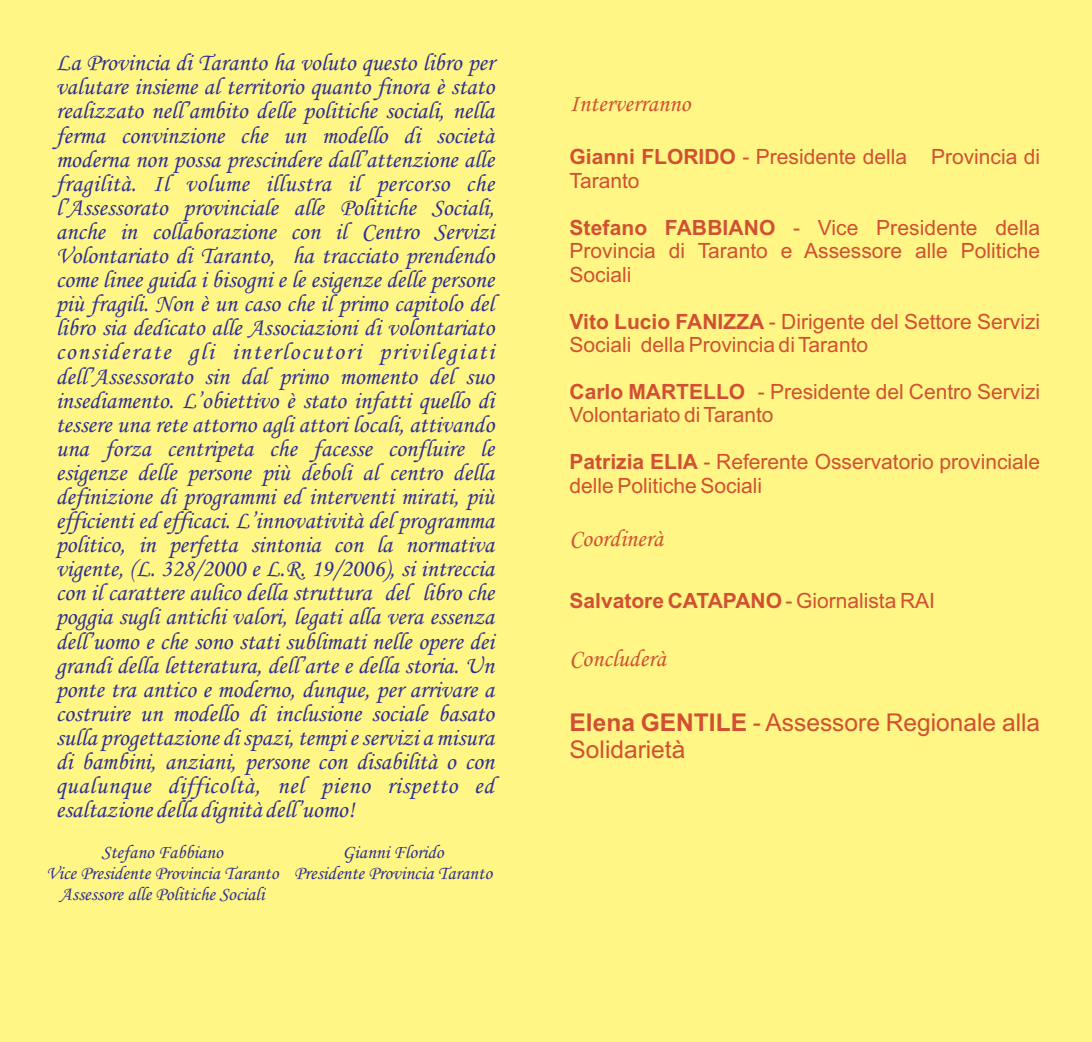
<style>
.page{position:relative;width:1092px;height:1042px;background:#fff}
.page>*{position:absolute;margin:0;border:0;box-sizing:border-box;transform-origin:0 0}
.t1{font:italic 24.5px/24.2px "Monotype Corsiva";color:#2e3092;text-align:justify}
.t2{font:24.5px/27.3px "Arial";color:#d15033}
.t3{font:italic 24.5px "Monotype Corsiva";color:#d15033}
.t4{font:21px/23.4px "Arial";color:#d15033}
.t5{font:700 21px "Arial";color:#d15033}
.t6{font:italic 19.25px/21px "Monotype Corsiva";color:#2e3092;text-align:center}
.s1{font-weight:700}
.s2{font-weight:400}
</style>
<div class="page">
<div style="left:0;top:0;width:1091px;height:1042px;background:#fff685"></div>
<p class="t1" style="left:56px;top:53px;width:440px">La Provincia di Taranto ha voluto questo libro per valutare insieme al territorio quanto finora è stato realizzato nell’ambito delle politiche sociali, nella ferma convinzione che un modello di società moderna non possa prescindere dall’attenzione alle fragilità. Il volume illustra il percorso che l’Assessorato provinciale alle Politiche Sociali, anche in collaborazione con il Centro Servizi Volontariato di Taranto, ha tracciato prendendo come linee guida i bisogni e le esigenze delle persone più fragili. Non è un caso che il primo capitolo del libro sia dedicato alle Associazioni di volontariato considerate gli interlocutori privilegiati dell’Assessorato sin dal primo momento del suo insediamento. L’obiettivo è stato infatti quello di tessere una rete attorno agli attori locali, attivando una forza centripeta che facesse confluire le esigenze delle persone più deboli al centro della definizione di programmi ed interventi mirati, più efficienti ed efficaci. L’innovatività del programma politico, in perfetta sintonia con la normativa vigente, (L. 328/2000 e L.R. 19/2006), si intreccia con il carattere aulico della struttura del libro che poggia sugli antichi valori, legati alla vera essenza dell’uomo e che sono stati sublimati nelle opere dei grandi della letteratura, dell’arte e della storia. Un</p>
<p class="t1" style="left:56px;top:703px;width:440px">costruire un modello di inclusione sociale basato sulla progettazione di spazi, tempi e servizi a misura di bambini, anziani, persone con disabilità o con qualunque difficoltà, nel pieno rispetto ed esaltazione della dignità dell’uomo!</p>
<p class="t1" style="left:56px;top:679px;width:440px">ponte tra antico e moderno, dunque, per arrivare a</p>
<p class="t6" style="left:46px;top:843px;width:234px">Stefano Fabbiano<br>Vice Presidente Provincia Taranto<br>Assessore alle Politiche Sociali</p>
<p class="t6" style="left:294px;top:844px;width:199px">Gianni Florido<br>Presidente Provincia Taranto</p>
<p class="t3" style="left:569px;top:94px;width:122px">Interverranno</p>
<p class="t4" style="left:569px;top:147px;width:472px"><span class="s1">Gianni FLORIDO</span> - Presidente della Provincia di<br>Taranto</p>
<p class="t4" style="left:569px;top:218px;width:472px;text-align:justify"><span class="s1">Stefano FABBIANO</span> - Vice Presidente della Provincia di Taranto e Assessore alle Politiche Sociali</p>
<p class="t4" style="left:569px;top:311px;width:472px"><span class="s1">Vito Lucio FANIZZA</span> - Dirigente del Settore Servizi<br>Sociali della Provincia di Taranto</p>
<p class="t4" style="left:569px;top:382px;width:472px"><span class="s1">Carlo MARTELLO</span> - Presidente del Centro Servizi<br>Volontariato di Taranto</p>
<p class="t4" style="left:569px;top:452px;width:472px"><span class="s1">Patrizia ELIA</span> - Referente Osservatorio provinciale delle Politiche Sociali</p>
<p class="t3" style="left:569px;top:529px;width:95px">Coordinerà</p>
<p class="t5" style="left:569px;top:592px;width:367px">Salvatore CATAPANO <span class="s2">- Giornalista RAI</span></p>
<p class="t3" style="left:569px;top:649px;width:98px">Concluderà</p>
<p class="t2" style="left:569px;top:711px;width:472px"><span class="s1">Elena GENTILE</span> - Assessore Regionale alla<br>Solidarietà</p>
</div>
